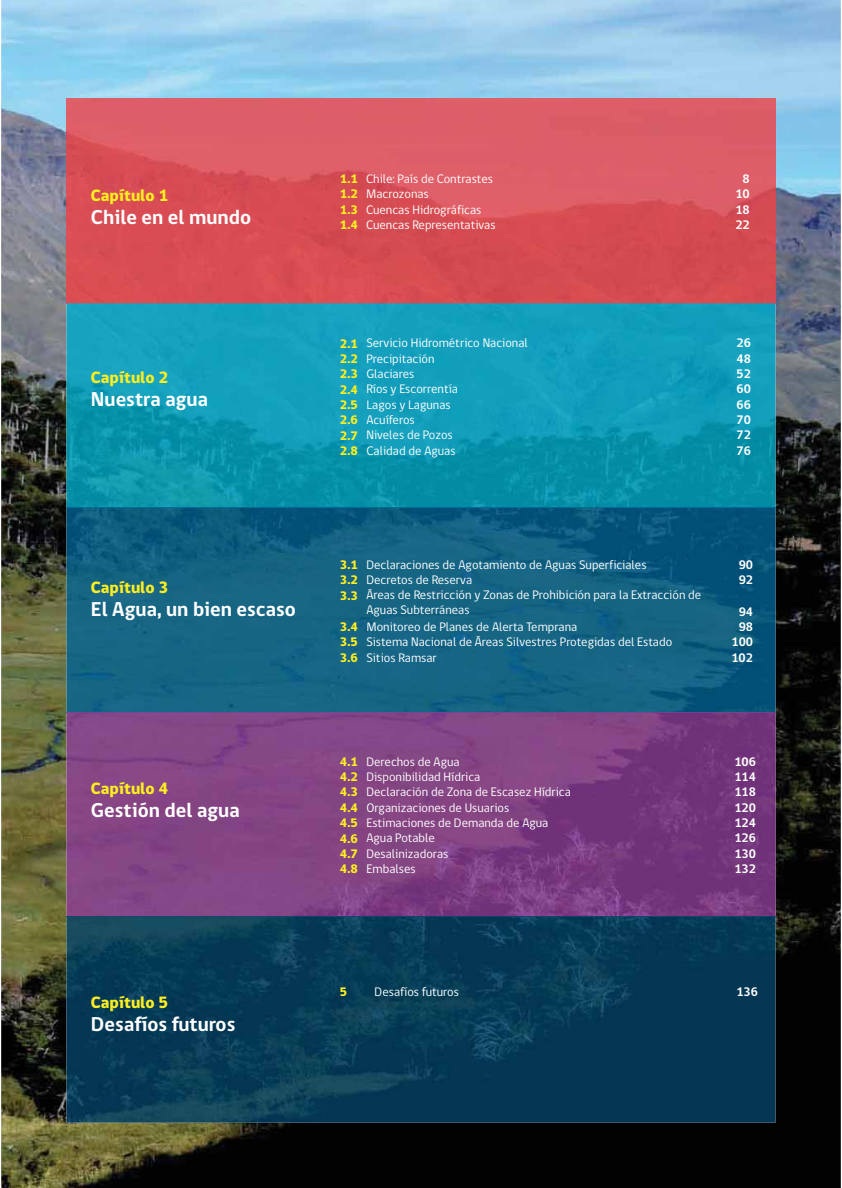
<style>
.page{position:relative;width:842px;height:1188px;background:#fff}
.page>*{position:absolute;margin:0;border:0;box-sizing:border-box;transform-origin:0 0}
.t1{font:700 20.55px "gob CL";color:#fff}
.t2{font:800 16.8px "gob CL";color:#fcee21}
.t3{font:12.6px/15px "gob CL";color:#fff}
.t4{font:700 12.6px "gob CL";color:#fff}
.t5{font:800 12.6px "gob CL";color:#fcee21}
.s1{font-weight:800;color:#fcee21}
</style>
<div class="page">
<img style="left:1px;top:0;width:839px;height:1187px">
<img style="left:66px;top:99px;width:709px;height:1024px">
<img style="left:66px;top:508px;width:709px;height:1px">
<img style="left:66px;top:712px;width:709px;height:1px">
<img style="left:66px;top:917px;width:709px;height:1px">
<h2 class="t2" style="left:91px;top:190px;width:79px">Capítulo 1</h2>
<h1 class="t1" style="left:91px;top:210px;width:162px">Chile en el mundo</h1>
<h2 class="t2" style="left:91px;top:372px;width:79px">Capítulo 2</h2>
<h1 class="t1" style="left:91px;top:392px;width:118px">Nuestra agua</h1>
<h2 class="t2" style="left:91px;top:582px;width:79px">Capítulo 3</h2>
<h1 class="t1" style="left:91px;top:602px;width:206px">El Agua, un bien escaso</h1>
<h2 class="t2" style="left:91px;top:783px;width:79px">Capítulo 4</h2>
<h1 class="t1" style="left:91px;top:803px;width:150px">Gestión del agua</h1>
<p class="t3" style="left:340px;top:172px;width:154px"><span class="s1">1.1</span> Chile: País de Contrastes</p>
<p class="t4" style="left:742px;top:174px;width:9px">8</p>
<p class="t3" style="left:340px;top:188px;width:90px"><span class="s1">1.2</span> Macrozonas</p>
<p class="t4" style="left:735px;top:190px;width:16px">10</p>
<p class="t3" style="left:340px;top:203px;width:143px"><span class="s1">1.3</span> Cuencas Hidrográficas</p>
<p class="t4" style="left:735px;top:205px;width:16px">18</p>
<p class="t3" style="left:340px;top:218px;width:157px"><span class="s1">1.4</span> Cuencas Representativas</p>
<p class="t4" style="left:735px;top:220px;width:16px">22</p>
<p class="t3" style="left:340px;top:337px;width:189px"><span class="s1">2.1</span> Servicio Hidrométrico Nacional</p>
<p class="t4" style="left:736px;top:339px;width:16px">26</p>
<p class="t3" style="left:340px;top:352px;width:96px"><span class="s1">2.2</span> Precipitación</p>
<p class="t4" style="left:736px;top:354px;width:16px">48</p>
<p class="t3" style="left:340px;top:367px;width:76px"><span class="s1">2.3</span> Glaciares</p>
<p class="t4" style="left:736px;top:369px;width:16px">52</p>
<p class="t3" style="left:340px;top:383px;width:119px"><span class="s1">2.4</span> Ríos y Escorrentía</p>
<p class="t4" style="left:736px;top:385px;width:16px">60</p>
<p class="t3" style="left:340px;top:398px;width:112px"><span class="s1">2.5</span> Lagos y Lagunas</p>
<p class="t4" style="left:736px;top:400px;width:16px">66</p>
<p class="t3" style="left:340px;top:414px;width:76px"><span class="s1">2.6</span> Acuíferos</p>
<p class="t4" style="left:736px;top:415px;width:16px">70</p>
<p class="t3" style="left:340px;top:429px;width:114px"><span class="s1">2.7</span> Niveles de Pozos</p>
<p class="t4" style="left:736px;top:431px;width:16px">72</p>
<p class="t3" style="left:340px;top:444px;width:117px"><span class="s1">2.8</span> Calidad de Aguas</p>
<p class="t4" style="left:736px;top:446px;width:16px">76</p>
<p class="t3" style="left:340px;top:558px;width:308px"><span class="s1">3.1</span> Declaraciones de Agotamiento de Aguas Superficiales</p>
<p class="t4" style="left:738px;top:560px;width:16px">90</p>
<p class="t3" style="left:340px;top:574px;width:134px"><span class="s1">3.2</span> Decretos de Reserva</p>
<p class="t4" style="left:738px;top:575px;width:16px">92</p>
<p class="t3" style="left:366px;top:589px;width:336px;text-indent:-26px"><span class="s1">3.3</span> Áreas de Restricción y Zonas de Prohibición para la Extracción de<br>Aguas Subterráneas</p>
<p class="t4" style="left:738px;top:607px;width:16px">94</p>
<p class="t3" style="left:340px;top:620px;width:239px"><span class="s1">3.4</span> Monitoreo de Planes de Alerta Temprana</p>
<p class="t4" style="left:738px;top:622px;width:16px">98</p>
<p class="t3" style="left:340px;top:636px;width:334px"><span class="s1">3.5</span> Sistema Nacional de Áreas Silvestres Protegidas del Estado</p>
<p class="t4" style="left:731px;top:638px;width:23px">100</p>
<p class="t3" style="left:340px;top:651px;width:98px"><span class="s1">3.6</span> Sitios Ramsar</p>
<p class="t4" style="left:731px;top:653px;width:23px">102</p>
<p class="t3" style="left:340px;top:755px;width:121px"><span class="s1">4.1</span> Derechos de Agua</p>
<p class="t4" style="left:734px;top:757px;width:23px">106</p>
<p class="t3" style="left:340px;top:770px;width:142px"><span class="s1">4.2</span> Disponibilidad Hídrica</p>
<p class="t4" style="left:734px;top:772px;width:23px">114</p>
<p class="t3" style="left:340px;top:786px;width:232px"><span class="s1">4.3</span> Declaración de Zona de Escasez Hídrica</p>
<p class="t4" style="left:734px;top:788px;width:23px">118</p>
<p class="t3" style="left:340px;top:801px;width:171px"><span class="s1">4.4</span> Organizaciones de Usuarios</p>
<p class="t4" style="left:734px;top:803px;width:23px">120</p>
<p class="t3" style="left:340px;top:816px;width:210px"><span class="s1">4.5</span> Estimaciones de Demanda de Agua</p>
<p class="t4" style="left:734px;top:818px;width:23px">124</p>
<p class="t3" style="left:340px;top:832px;width:96px"><span class="s1">4.6</span> Agua Potable</p>
<p class="t4" style="left:734px;top:834px;width:23px">126</p>
<p class="t3" style="left:340px;top:847px;width:110px"><span class="s1">4.7</span> Desalinizadoras</p>
<p class="t4" style="left:734px;top:849px;width:23px">130</p>
<p class="t3" style="left:340px;top:862px;width:77px"><span class="s1">4.8</span> Embalses</p>
<p class="t4" style="left:734px;top:864px;width:23px">132</p>
<h2 class="t2" style="left:91px;top:997px;width:79px">Capítulo 5</h2>
<h1 class="t1" style="left:91px;top:1017px;width:146px">Desafíos futuros</h1>
<p class="t5" style="left:340px;top:988px;width:9px">5</p>
<p class="t3" style="left:374px;top:985px;width:86px">Desafíos futuros</p>
<p class="t4" style="left:736px;top:987px;width:23px">136</p>
</div>
